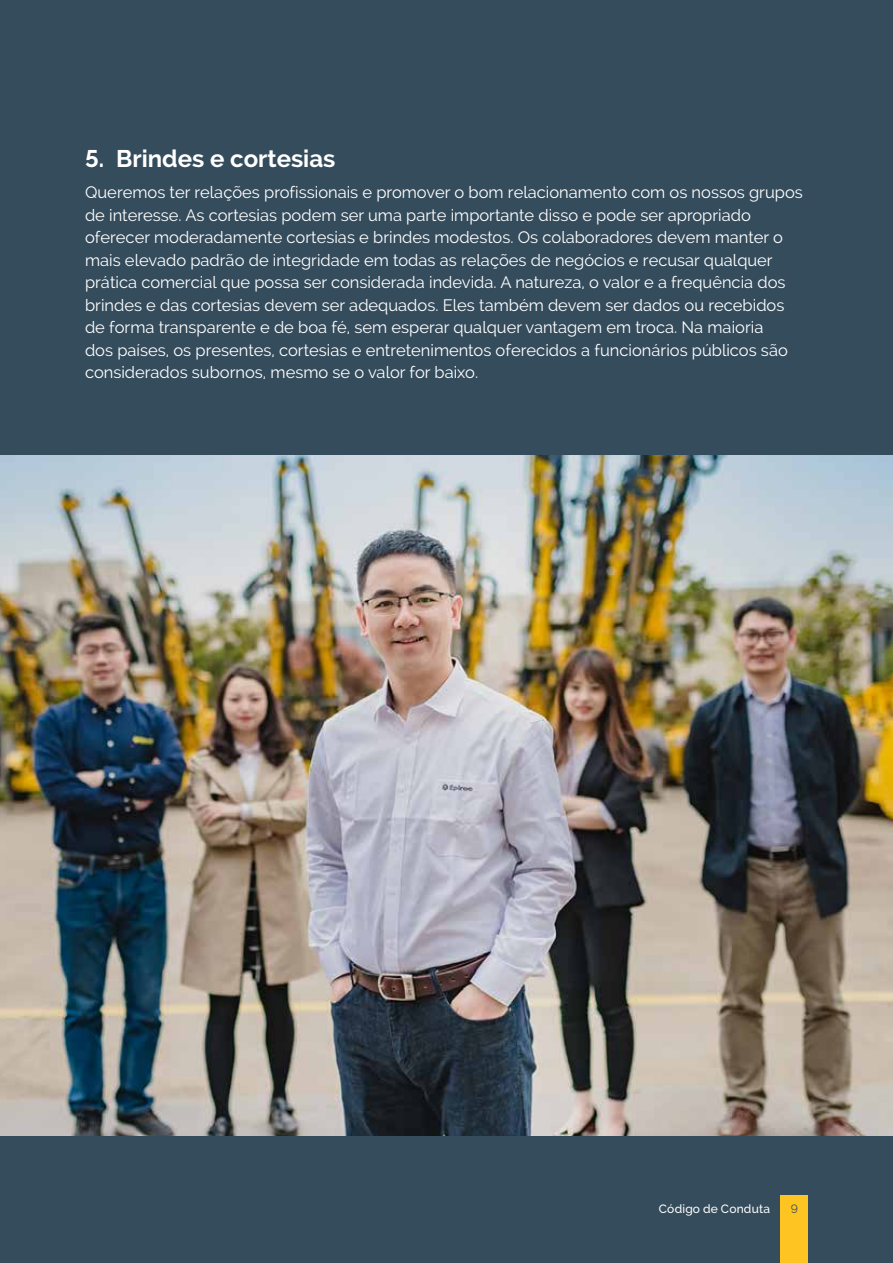
<style>
.page{position:relative;width:893px;height:1263px;background:#354c5c}
.page>*{position:absolute;margin:0;border:0;box-sizing:border-box;transform-origin:0 0}
.t1{font:700 24px "Raleway";color:#fff}
.t2{font:16.5px/22.5px "Raleway";color:#fff}
.t3{font:500 12px "Raleway";letter-spacing:.015em;color:#fff}
.t4{font:12px "Raleway";color:#354c5c}
</style>
<div class="page">
<img style="left:0;top:456px;width:893px;height:679px">
<div style="left:781px;top:1196px;width:27px;height:67px;background:#fec422"></div>
<h1 class="t1" style="left:85px;top:145px;width:252px">5. Brindes e cortesias</h1>
<p class="t2" style="left:85px;top:181px;width:719px">Queremos ter relações profissionais e promover o bom relacionamento com os nossos grupos de interesse. As cortesias podem ser uma parte importante disso e pode ser apropriado oferecer moderadamente cortesias e brindes modestos. Os colaboradores devem manter o mais elevado padrão de integridade em todas as relações de negócios e recusar qualquer prática comercial que possa ser considerada indevida. A natureza, o valor e a frequência dos brindes e das cortesias devem ser adequados. Eles também devem ser dados ou recebidos de forma transparente e de boa fé, sem esperar qualquer vantagem em troca. Na maioria<br>dos países, os presentes, cortesias e entretenimentos oferecidos a funcionários públicos são considerados subornos, mesmo se o valor for baixo.</p>
<p class="t3" style="left:659px;top:1202px;width:113px">Código de Conduta</p>
<p class="t4" style="left:791px;top:1202px;width:9px">9</p>
</div>
